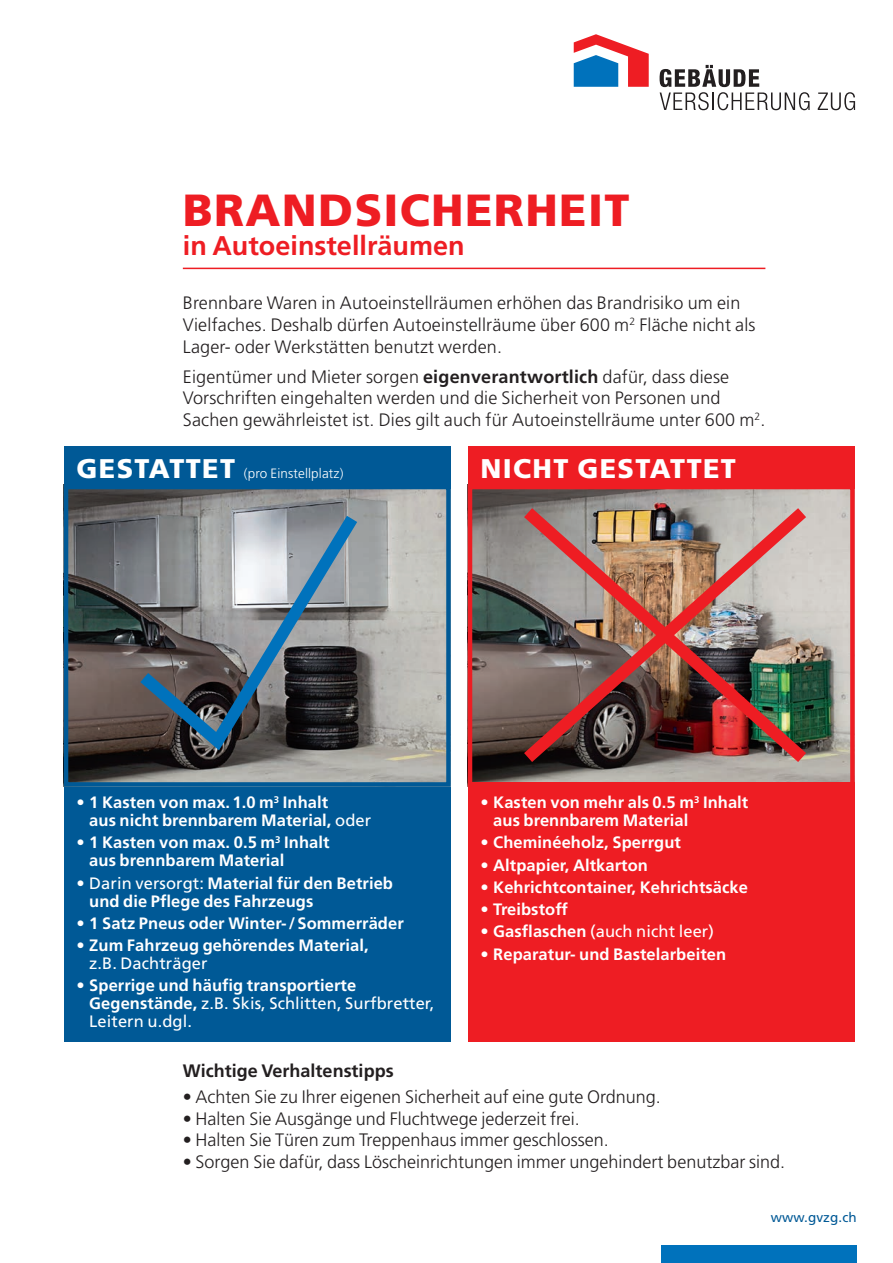
<style>
.page{position:relative;width:893px;height:1263px;background:#fff}
.page>*{position:absolute;margin:0;border:0;box-sizing:border-box;transform-origin:0 0}
.Titel{font:900 45px "Frutiger";letter-spacing:.03em;color:#ee1d23}
.Titel-2{font:700 27px "Frutiger";color:#ee1d23}
.Kasten_Titel{font:900 27px "Frutiger";letter-spacing:.05em;color:#fff}
.Lead{font:300 18px/21.6px "Frutiger";letter-spacing:.01em;color:#231f20}
.Lead-2{font:700 18px "Frutiger";color:#231f20}
.Kasten_Text{font:700 16.5px/18px "Frutiger";letter-spacing:.005em;color:#fff}
.Kasten_Text-2{font:16.5px "Frutiger";letter-spacing:.005em;color:#fff}
.Kasten_Titel-2{font:300 13.5px "Frutiger";letter-spacing:.01em;color:#fff}
.Lead-3{font:13.5px "Frutiger";letter-spacing:.01em;color:#005996}
.s1{font-weight:700}
.s2{font-weight:900;font-size:27px}
.s3{font-weight:400}
</style>
<div class="page">
<hr style="left:183px;top:268px;width:582px;height:1px;background:#ee1d23">
<img style="left:473px;top:490px;width:377px;height:292px">
<div style="left:468px;top:485px;width:387px;height:302px;border:4px solid #ee1d23"></div>
<svg style="left:574px;top:34px;width:75px;height:53px"></svg>
<svg style="left:660px;top:65px;width:150px;height:45px"></svg>
<svg style="left:818px;top:92px;width:37px;height:18px"></svg>
<div style="left:661px;top:1245px;width:196px;height:18px;background:#0072bc"></div>
<div style="left:64px;top:782px;width:387px;height:260px;background:#005996"></div>
<div style="left:468px;top:782px;width:387px;height:260px;background:#ee1d23"></div>
<div style="left:468px;top:446px;width:387px;height:43px;background:#ee1d23"></div>
<img style="left:69px;top:490px;width:377px;height:292px">
<div style="left:64px;top:485px;width:387px;height:302px;border:4px solid #005996"></div>
<svg style="left:127px;top:502px;width:242px;height:258px;background:#6d7479"></svg>
<img style="left:511px;top:496px;width:308px;height:278px">
<div style="left:64px;top:446px;width:387px;height:43px;background:#005996"></div>
<p class="Titel" style="left:183px;top:183px;width:448px">BRANDSICHERHEIT</p>
<p class="Titel-2" style="left:183px;top:230px;width:283px">in Autoeinstellräumen</p>
<p class="Lead" style="left:183px;top:292px;width:574px">Brennbare Waren in Autoeinstellräumen erhöhen das Brandrisiko um ein<br>Vielfaches. Deshalb dürfen Autoeinstellräume über 600 m<sup>2</sup> Fläche nicht als<br>Lager- oder Werkstätten benutzt werden.</p>
<p class="Lead" style="left:183px;top:366px;width:584px">Eigentümer und Mieter sorgen <span class="s1">eigenverantwortlich</span> dafür, dass diese<br>Vorschriften eingehalten werden und die Sicherheit von Personen und<br>Sachen gewährleistet ist. Dies gilt auch für Autoeinstellräume unter 600 m<sup>2</sup>.</p>
<p class="Kasten_Titel-2" style="left:77px;top:466px;width:268px"><span class="s2">GESTATTET</span> (pro Einstellplatz)</p>
<p class="Kasten_Titel" style="left:480px;top:452px;width:257px">NICHT GESTATTET</p>
<p class="Kasten_Text" style="left:89px;top:793px;width:283px;text-indent:-13px">• 1 Kasten von max.1.0 m<sup>3</sup> Inhalt<br>aus nicht brennbarem Material, <span class="s3">oder</span></p>
<p class="Kasten_Text" style="left:89px;top:833px;width:242px;text-indent:-13px">• 1 Kasten von max. 0.5 m<sup>3</sup> Inhalt aus brennbarem Material</p>
<p class="Kasten_Text" style="left:89px;top:874px;width:305px;text-indent:-13px">• <span class="s3">Darin versorgt:</span> Material für den Betrieb und die Pflege des Fahrzeugs</p>
<p class="Kasten_Text" style="left:77px;top:914px;width:329px">• 1 Satz Pneus oder Winter-/Sommerräder</p>
<p class="Kasten_Text" style="left:89px;top:936px;width:281px;text-indent:-13px">• Zum Fahrzeug gehörendes Material, <span class="s3">z.B. Dachträger</span></p>
<p class="Kasten_Text" style="left:89px;top:976px;width:347px;text-indent:-13px">• Sperrige und häufig transportierte<br>Gegenstände, <span class="s3">z.B. Skis, Schlitten, Surfbretter,<br>Leitern u.dgl.</span></p>
<p class="Kasten_Text" style="left:493px;top:793px;width:257px;text-indent:-13px">• Kasten von mehr als 0.5 m<sup>3</sup> Inhalt aus brennbarem Material</p>
<p class="Kasten_Text" style="left:480px;top:833px;width:202px">• Cheminéeholz, Sperrgut</p>
<p class="Kasten_Text" style="left:480px;top:856px;width:169px">• Altpapier, Altkarton</p>
<p class="Kasten_Text" style="left:480px;top:878px;width:269px">• Kehrichtcontainer, Kehrichtsäcke</p>
<p class="Kasten_Text" style="left:480px;top:900px;width:89px">• Treibstoff</p>
<p class="Kasten_Text-2" style="left:480px;top:922px;width:235px"><span class="s1">• Gasflaschen</span> (auch nicht leer)</p>
<p class="Kasten_Text" style="left:480px;top:945px;width:247px">• Reparatur- und Bastelarbeiten</p>
<p class="Lead-2" style="left:183px;top:1060px;width:212px">Wichtige Verhaltenstipps</p>
<p class="Lead" style="left:183px;top:1086px;width:479px">• Achten Sie zu Ihrer eigenen Sicherheit auf eine gute Ordnung.</p>
<p class="Lead" style="left:183px;top:1107px;width:398px">• Halten Sie Ausgänge und Fluchtwege jederzeit frei.</p>
<p class="Lead" style="left:183px;top:1129px;width:428px">• Halten Sie Türen zum Treppenhaus immer geschlossen.</p>
<p class="Lead" style="left:183px;top:1151px;width:604px">• Sorgen Sie dafür, dass Löscheinrichtungen immer ungehindert benutzbar sind.</p>
<p class="Lead-3" style="left:771px;top:1210px;width:88px">www.gvzg.ch</p>
</div>
